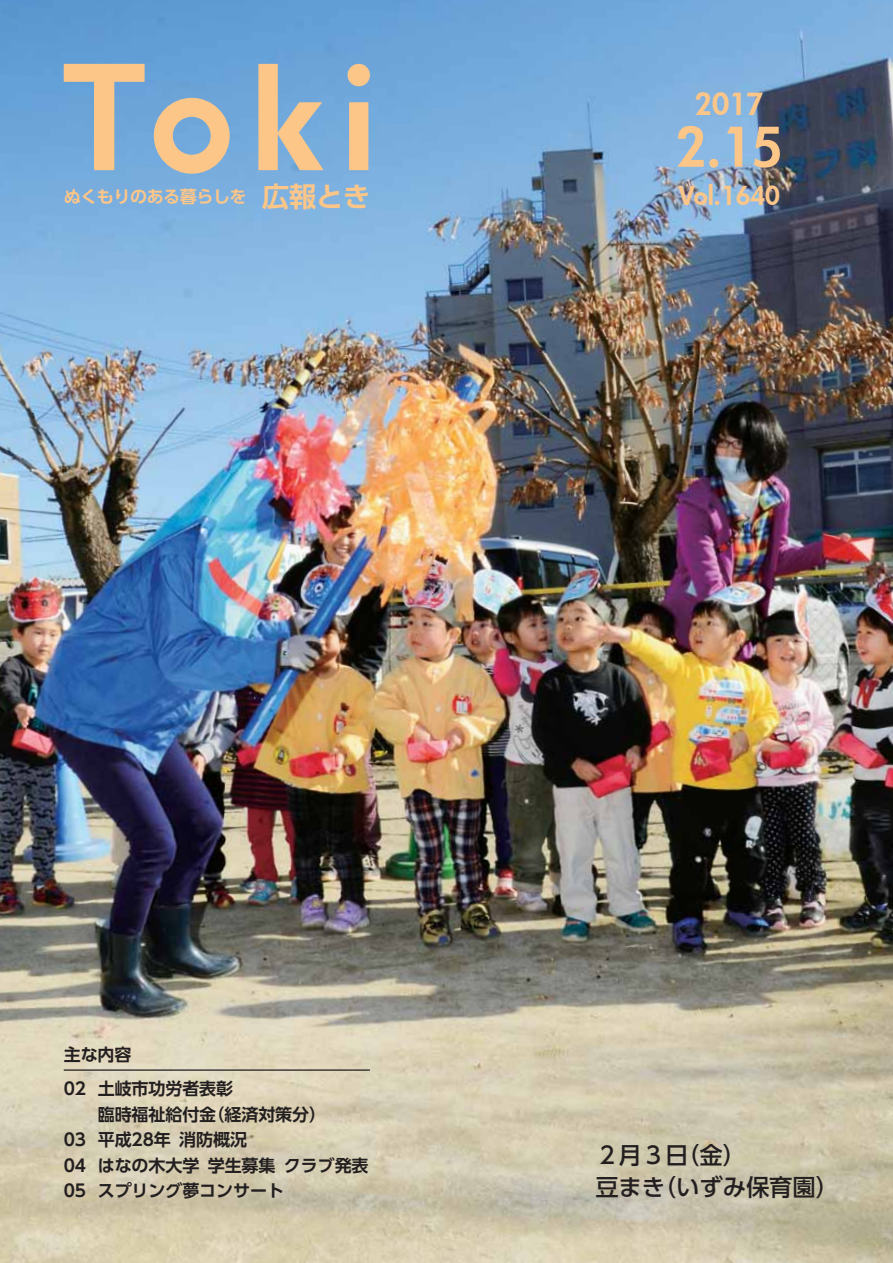
<style>
.page{position:relative;width:893px;height:1263px;background:#fff}
.page>*{position:absolute;margin:0;border:0;box-sizing:border-box;transform-origin:0 0}
.t1{font:800 53.1px "Futura";color:#fdc689}
.t2{font:800 29.7px "Futura";color:#fdc689}
.t3{font:800 25.5px "Futura";color:#fdc689}
.t4{font:23.4px/32px "UD Shin Go Pr 6 N Medium 90 msp RKSJ H";letter-spacing:-.005em;color:#231f20}
.t5{font:16.95px/25.5px "UD Shin Go Pr 6 N De Bold 90 msp RKSJ H";letter-spacing:-.005em;color:#231f20}
.t6{font:16.95px "UD Shin Go Pr 6 N De Bold 90 msp RKSJ H";letter-spacing:-.025em;color:#fdc689}
.s1{font-size:27.6px}
</style>
<div class="page">
<img style="left:0;top:0;width:893px;height:1263px">
<svg style="left:64px;top:64px;width:81px;height:106px;background:#a3b1bb"></svg>
<svg style="left:258px;top:64px;width:66px;height:106px;background:#b8b7b0"></svg>
<svg style="left:347px;top:64px;width:23px;height:106px;background:#d2bda1"></svg>
<svg style="left:154px;top:98px;width:76px;height:76px;background:#c3b9aa"></svg>
<hr style="left:64px;top:1069px;width:306px;height:2px;background:#231f20">
<p class="t6" style="left:64px;top:190px;width:308px">ぬくもりのある暮らしを <span class="s1">広報とき</span></p>
<h2 class="t2" style="left:695px;top:84px;width:70px">2017</h2>
<h1 class="t1" style="left:676px;top:111px;width:109px">2.15</h1>
<h3 class="t3" style="left:679px;top:179px;width:103px">Vol.1640</h3>
<p class="t5" style="left:64px;top:1040px;width:171px;line-height:34px">主な内容<br>02 土岐市功労者表彰</p>
<p class="t5" style="left:64px;top:1104px;width:306px;text-indent:34px">臨時福祉給付金（経済対策分）<br>03 平成28年消防概況<br>04 はなの木大学学生募集クラブ発表<br>05 スプリング夢コンサート</p>
<h3 class="t4" style="left:595px;top:1143px;width:245px">２月３日（金）<br>豆まき（いずみ保育園）</h3>
</div>
